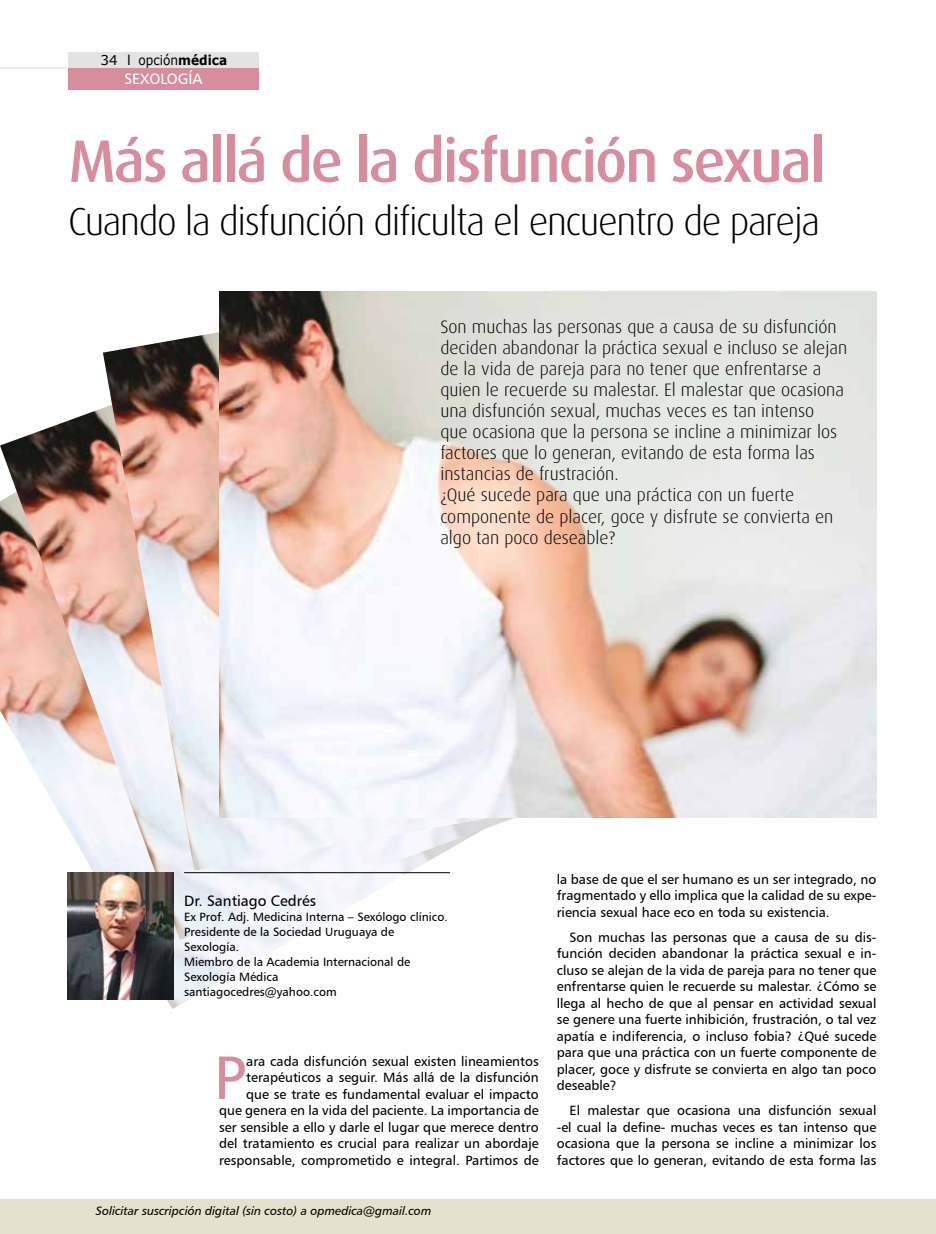
<style>
.page{position:relative;width:936px;height:1234px;background:#fff}
.page>*{position:absolute;margin:0;border:0;box-sizing:border-box;transform-origin:0 0}
.t1{font:61.05px "Humanist 777 BT Roman B";color:#d78d9e}
.t2{font:500 60px "Dax";letter-spacing:-.035em;color:#d78d9e}
.t3{font:300 39px "Dax";letter-spacing:-.035em;color:#000}
.t4{font:300 18px/21px "Dax";color:#000}
.t5{font:15px "Humanist 777 BT Roman B";color:#000}
.t6{font:15px "Humanist 777 BT Roman B";color:#fff}
.t7{font:13.5px/16.5px "Humanist 777 BT Roman B";color:#000;text-align:justify}
.t8{font:13.5px "Verdana";color:#000}
.t9{font:12px/15px "Humanist 777 BT Roman B";color:#000}
.t10{font:12px "Humanist 777 BT Italic B";color:#000}
.s1{font-weight:700}
</style>
<div class="page">
<div style="left:68px;top:52px;width:191px;height:16px;background:#e3e3e3"></div>
<div style="left:0;top:1199px;width:935px;height:34px;background:#e4e1cd"></div>
<hr style="left:0;top:67px;width:68px;height:1px;background:#dadada">
<img style="left:67px;top:939px;width:223px;height:69px">
<img style="left:0;top:408px;width:450px;height:531px">
<img style="left:103px;top:332px;width:738px;height:538px">
<img style="left:219px;top:291px;width:657px;height:526px">
<div style="left:68px;top:69px;width:191px;height:21px;background:#d78d9e"></div>
<img style="left:67px;top:872px;width:106px;height:127px">
<hr style="left:184px;top:872px;width:266px;height:1px;background:#000">
<p class="t8" style="left:100px;top:51px;width:128px">34 l opción<span class="s1">médica</span></p>
<p class="t6" style="left:124px;top:70px;width:80px">SEXOLOGÍA</p>
<h2 class="t2" style="left:68px;top:127px;width:758px">Más allá de la disfunción sexual</h2>
<h3 class="t3" style="left:68px;top:200px;width:753px">Cuando la disfunción dificulta el encuentro de pareja</h3>
<p class="t4" style="left:440px;top:317px;width:408px">Son muchas las personas que a causa de su disfunción deciden abandonar la práctica sexual e incluso se alejan de la vida de pareja para no tener que enfrentarse a quien le recuerde su malestar. El malestar que ocasiona una disfunción sexual, muchas veces es tan intenso<br>que ocasiona que la persona se incline a minimizar los factores que lo generan, evitando de esta forma las instancias de frustración.<br>¿Qué sucede para que una práctica con un fuerte componente de placer, goce y disfrute se convierta en algo tan poco deseable?</p>
<p class="t5" style="left:184px;top:890px;width:133px">Dr. Santiago Cedrés</p>
<p class="t9" style="left:184px;top:908px;width:265px">Ex Prof. Adj. Medicina Interna – Sexólogo clínico.<br>Presidente de la Sociedad Uruguaya de<br>Sexología.<br>Miembro de la Academia Internacional de<br>Sexología Médica<br>santiagocedres@yahoo.com</p>
<p class="t7" style="left:219px;top:1052px;width:321px;text-align:right">ara cada disfunción sexual existen lineamientos terapéuticos a seguir. Más allá de la disfunción<br>que se trate es fundamental evaluar el impacto<br>que genera en la vida del paciente. La importancia de ser sensible a ello y darle el lugar que merece dentro del tratamiento es crucial para realizar un abordaje responsable, comprometido e integral. Partimos de</p>
<h1 class="t1" style="left:214px;top:1039px;width:34px">P</h1>
<p class="t10" style="left:96px;top:1202px;width:337px">Solicitar suscripción digital (sin costo) a opmedica@gmail.com</p>
<p class="t7" style="left:556px;top:870px;width:321px">la base de que el ser humano es un ser integrado, no fragmentado y ello implica que la calidad de su expe&shy;riencia sexual hace eco en toda su existencia.</p>
<p class="t7" style="left:556px;top:928px;width:321px;text-indent:13px">Son muchas las personas que a causa de su dis&shy;función deciden abandonar la práctica sexual e in&shy;cluso se alejan de la vida de pareja para no tener que enfrentarse quien le recuerde su malestar. ¿Cómo se llega al hecho de que al pensar en actividad sexual se genere una fuerte inhibición, frustración, o tal vez apatía e indiferencia, o incluso fobia? ¿Qué sucede para que una práctica con un fuerte componente de placer, goce y disfrute se convierta en algo tan poco deseable?</p>
<p class="t7" style="left:556px;top:1101px;width:321px;text-indent:13px">El malestar que ocasiona una disfunción sexual -el cual la define- muchas veces es tan intenso que ocasiona que la persona se incline a minimizar los factores que lo generan, evitando de esta forma las</p>
</div>
